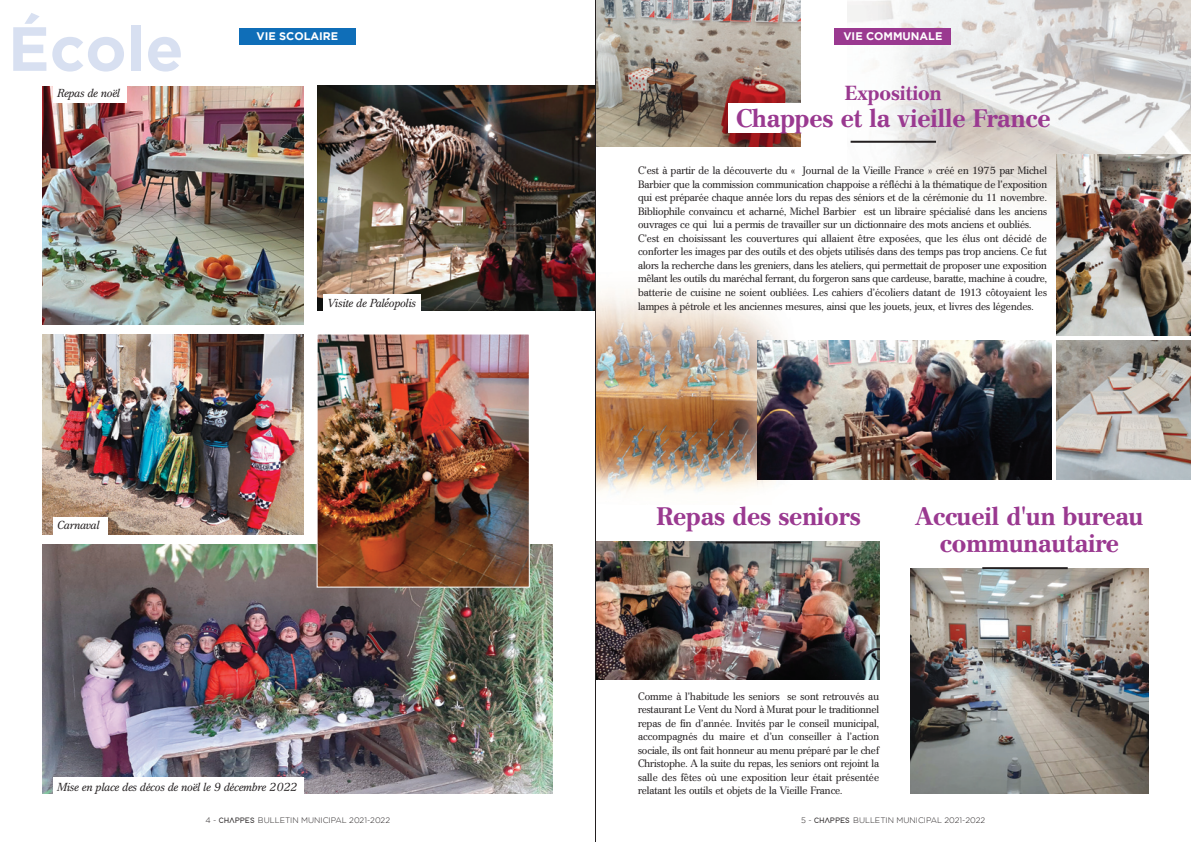
<style>
.page{position:relative;width:1191px;height:842px;background:#fff}
.page>*{position:absolute;margin:0;border:0;box-sizing:border-box;transform-origin:0 0}
.t1{font:700 62.2px "Gotham";color:#d8e0f1}
.t2{font:700 25px "Cremona";color:#9a3990}
.t3{font:700 20px "Cremona";color:#9a3990}
.t4{font:italic 11.5px "Cremona";color:#231f20}
.t5{font:700 11px "Gotham";color:#fff}
.t6{font:10.5px/13.5px "Cremona";color:#231f20;text-align:justify}
.t7{font:300 8px "Gotham";color:#231f20}
.s1{font-family:"Rockwell"}
.s2{font-family:"Adam";font-weight:700}
</style>
<div class="page">
<img style="left:596px;top:291px;width:187px;height:202px">
<img style="left:596px;top:0;width:204px;height:146px">
<img style="left:848px;top:0;width:343px;height:204px">
<img style="left:910px;top:568px;width:238px;height:226px">
<img style="left:43px;top:334px;width:260px;height:200px">
<div style="left:835px;top:28px;width:116px;height:17px;background:#9a3990"></div>
<div style="left:239px;top:28px;width:116px;height:17px;background:#0f6eb8"></div>
<img style="left:43px;top:86px;width:260px;height:238px">
<img style="left:43px;top:544px;width:510px;height:250px">
<img style="left:317px;top:85px;width:278px;height:226px">
<div style="left:53px;top:777px;width:250px;height:18px;background:#fff"></div>
<div style="left:53px;top:517px;width:54px;height:18px;background:#fff"></div>
<div style="left:53px;top:85px;width:74px;height:18px;background:#fff"></div>
<div style="left:323px;top:294px;width:98px;height:18px;background:#fff"></div>
<hr style="left:850px;top:141px;width:86px;height:2px;background:#231f20">
<img style="left:757px;top:340px;width:294px;height:140px">
<img style="left:596px;top:542px;width:283px;height:137px">
<hr style="left:715px;top:541px;width:86px;height:2px;background:#231f20">
<hr style="left:982px;top:567px;width:85px;height:2px;background:#231f20">
<hr style="left:595px;top:0;width:1px;height:842px;background:#231f20">
<img style="left:319px;top:335px;width:209px;height:251px">
<div style="left:317px;top:333px;width:213px;height:255px;border:1px solid #fff"></div>
<img style="left:1056px;top:155px;width:135px;height:180px">
<div style="left:728px;top:104px;width:80px;height:29px;background:#fff"></div>
<img style="left:1056px;top:340px;width:135px;height:140px">
<p class="t1" style="left:8px;top:27px;width:177px">École</p>
<p class="t4" style="left:57px;top:89px;width:64px">Repas de noël</p>
<p class="t5" style="left:256px;top:33px;width:83px">VIE SCOLAIRE</p>
<p class="t5" style="left:843px;top:33px;width:101px">VIE COMMUNALE</p>
<p class="t4" style="left:327px;top:298px;width:90px">Visite de Pale<span class="s1">́</span>opolis</p>
<p class="t3" style="left:845px;top:85px;width:98px">Exposition</p>
<p class="t2" style="left:736px;top:108px;width:316px">Chappes et la vieille France</p>
<p class="t6" style="left:638px;top:165px;width:410px">C’est à partir de la découverte du « Journal de la Vieille France » créé en 1975 par Michel Barbier que la commission communication chappoise a réfléchi à la thématique de l’exposition qui est préparée chaque année lors du repas des séniors et de la cérémonie du 11 novembre.</p>
<p class="t6" style="left:638px;top:206px;width:410px">Bibliophile convaincu et acharné, Michel Barbier est un libraire spécialisé dans les anciens ouvrages ce qui lui a permis de travailler sur un dictionnaire des mots anciens et oubliés.</p>
<p class="t6" style="left:638px;top:233px;width:410px">C’est en choisissant les couvertures qui allaient être exposées, que les élus ont décidé de conforter les images par des outils et des objets utilisés dans des temps pas trop anciens. Ce fut alors la recherche dans les greniers, dans les ateliers, qui permettait de proposer une exposition mêlant les outils du maréchal ferrant, du forgeron sans que cardeuse, baratte, machine à coudre, batterie de cuisine ne soient oubliées. Les cahiers d’écoliers datant de 1913 côtoyaient les lampes à pétrole et les anciennes mesures, ainsi que les jouets, jeux, et livres des légendes.</p>
<p class="t4" style="left:57px;top:521px;width:44px">Carnaval</p>
<p class="t2" style="left:656px;top:506px;width:206px">Repas des seniors</p>
<p class="t2" style="left:915px;top:506px;width:230px">Accueil d'un bureau</p>
<p class="t2" style="left:939px;top:533px;width:181px">communautaire</p>
<p class="t4" style="left:57px;top:782px;width:242px">Mise en place des décos de noël le 9 décembre 2022</p>
<p class="t6" style="left:638px;top:690px;width:242px">Comme à l’habitude les seniors se sont retrouvés au restaurant Le Vent du Nord à Murat pour le traditionnel repas de fin d’année. Invités par le conseil municipal, accompagnés du maire et d’un conseiller à l’action sociale, ils ont fait honneur au menu préparé par le chef Christophe. A la suite du repas, les seniors ont rejoint la salle des fêtes où une exposition leur était présentée relatant les outils et objets de la Vieille France.</p>
<p class="t7" style="left:205px;top:817px;width:186px">4 - <span class="s2">CHAPPES</span> BULLETIN MUNICIPAL 2021-2022</p>
<p class="t7" style="left:801px;top:817px;width:186px">5 - <span class="s2">CHAPPES</span> BULLETIN MUNICIPAL 2021-2022</p>
</div>
